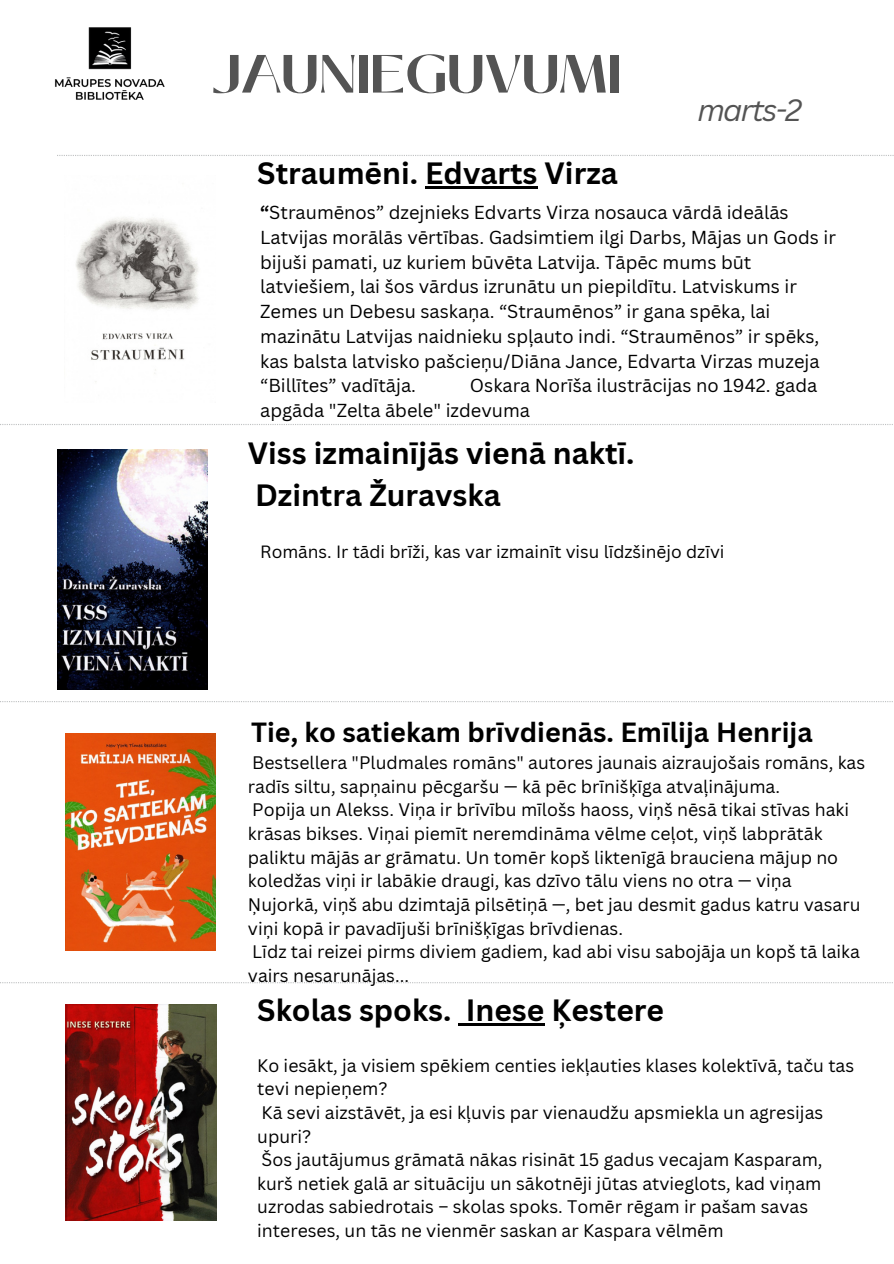
<style>
.page{position:relative;width:894px;height:1264px;background:#fff}
.page>*{position:absolute;margin:0;border:0;box-sizing:border-box;transform-origin:0 0}
.t1{font:700 53.55px "Black Mango";color:#545454}
.t2{font:700 30px/41.7px "Canva Sans";color:#000}
.t3{font:italic 30px "Canva Sans";letter-spacing:-.055em;color:#545454}
.t4{font:700 27px "Canva Sans";color:#000}
.t5{font:18.3px/24.8px "Canva Sans";color:#000}
.t6{font:17.7px/23.7px "Canva Sans";color:#000}
.t7{font:17.25px "Canva Sans";color:#000}
.s1{font-weight:700}
</style>
<div class="page">
<svg style="left:57px;top:155px;width:836px;height:1px"></svg>
<svg style="left:0;top:701px;width:892px;height:1px"></svg>
<svg style="left:0;top:982px;width:892px;height:1px"></svg>
<svg style="left:0;top:424px;width:892px;height:1px"></svg>
<img style="left:54px;top:27px;width:111px;height:73px">
<img style="left:76px;top:217px;width:123px;height:165px">
<img style="left:57px;top:449px;width:151px;height:240px">
<img style="left:66px;top:733px;width:149px;height:217px">
<img style="left:66px;top:1004px;width:150px;height:216px">
<svg style="left:458px;top:1023px;width:7px;height:2px"></svg>
<hr style="left:465px;top:1023px;width:79px;height:2px;background:#000">
<hr style="left:425px;top:186px;width:112px;height:2px;background:#000">
<p class="t1" style="left:212px;top:34px;width:411px">JAUNIEGUVUMI</p>
<h2 class="t3" style="left:697px;top:89px;width:106px">marts-2</h2>
<h2 class="t2" style="left:257px;top:151px;width:362px">Straumēni. Edvarts Virza</h2>
<p class="t5" style="left:260px;top:199px;width:577px"><span class="s1">“</span>Straumēnos” dzejnieks Edvarts Virza nosauca vārdā ideālās Latvijas morālās vērtības. Gadsimtiem ilgi Darbs, Mājas un Gods ir bijuši pamati, uz kuriem būvēta Latvija. Tāpēc mums būt latviešiem, lai šos vārdus izrunātu un piepildītu. Latviskums ir Zemes un Debesu saskaņa. “Straumēnos” ir gana spēka, lai mazinātu Latvijas naidnieku spļauto indi. “Straumēnos” ir spēks, kas balsta latvisko pašcieņu/Diāna Jance, Edvarta Virzas muzeja “Billītes” vadītāja.</p>
<p class="t5" style="left:260px;top:373px;width:558px;text-indent:209px">Oskara Norīša ilustrācijas no 1942. gada apgāda "Zelta ābele" izdevuma</p>
<p class="t2" style="left:248px;top:432px;width:388px">Viss izmainījās vienā naktī.<br>Dzintra Žuravska</p>
<p class="t7" style="left:260px;top:539px;width:465px">Romāns. Ir tādi brīži, kas var izmainīt visu līdzšinējo dzīvi</p>
<h2 class="t4" style="left:251px;top:713px;width:563px">Tie, ko satiekam brīvdienās. Emīlija Henrija</h2>
<p class="t6" style="left:248px;top:750px;width:618px">Bestsellera "Pludmales romāns" autores jaunais aizraujošais romāns, kas radīs siltu, sapņainu pēcgaršu — kā pēc brīnišķīga atvaļinājuma.</p>
<p class="t6" style="left:248px;top:797px;width:614px">Popija un Alekss. Viņa ir brīvību mīlošs haoss, viņš nēsā tikai stīvas haki krāsas bikses. Viņai piemīt neremdināma vēlme ceļot, viņš labprātāk paliktu mājās ar grāmatu. Un tomēr kopš liktenīgā brauciena mājup no koledžas viņi ir labākie draugi, kas dzīvo tālu viens no otra — viņa Ņujorkā, viņš abu dzimtajā pilsētiņā —, bet jau desmit gadus katru vasaru viņi kopā ir pavadījuši brīnišķīgas brīvdienas.</p>
<p class="t6" style="left:248px;top:939px;width:613px">Līdz tai reizei pirms diviem gadiem, kad abi visu sabojāja un kopš tā laika vairs nesarunājas...</p>
<h2 class="t2" style="left:257px;top:988px;width:408px">Skolas spoks. Inese Ķestere</h2>
<p class="t6" style="left:257px;top:1052px;width:598px">Ko iesākt, ja visiem spēkiem centies iekļauties klases kolektīvā, taču tas tevi nepieņem?</p>
<p class="t6" style="left:257px;top:1100px;width:567px">Kā sevi aizstāvēt, ja esi kļuvis par vienaudžu apsmiekla un agresijas upuri?</p>
<p class="t6" style="left:257px;top:1147px;width:566px">Šos jautājumus grāmatā nākas risināt 15 gadus vecajam Kasparam, kurš netiek galā ar situāciju un sākotnēji jūtas atvieglots, kad viņam uzrodas sabiedrotais – skolas spoks. Tomēr rēgam ir pašam savas intereses, un tās ne vienmēr saskan ar Kaspara vēlmēm</p>
</div>
